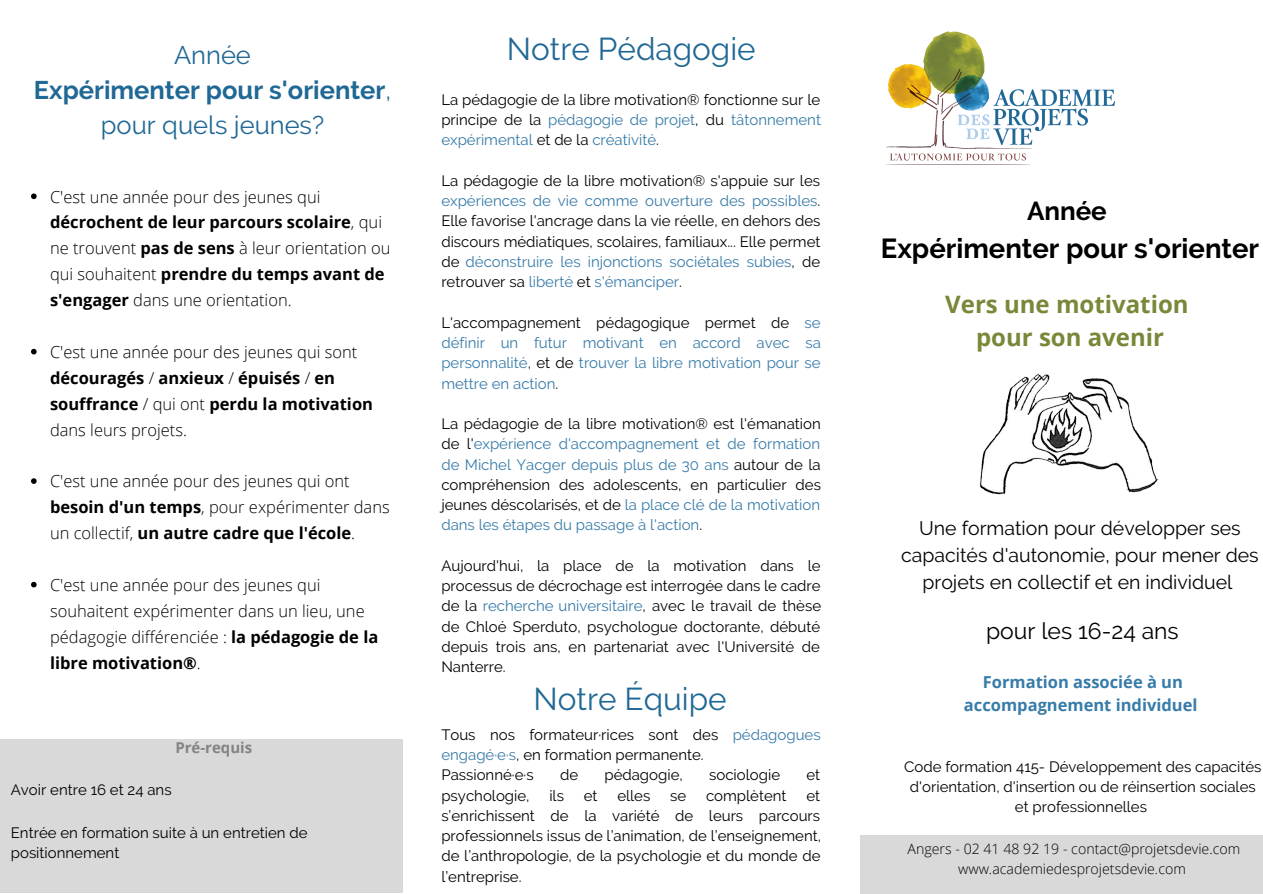
<style>
.page{position:relative;width:1263px;height:894px;background:#fff}
.page>*{position:absolute;margin:0;border:0;box-sizing:border-box;transform-origin:0 0}
.t1{font:31.5px "Raleway";color:#206895}
.t2{font:700 27.45px "Raleway";color:#000}
.t3{font:700 25.95px "Raleway";color:#000}
.t4{font:700 25.5px "Raleway";color:#206895}
.t5{font:25.5px "Raleway";color:#206895}
.t6{font:700 24px "Open Sans";color:#788839}
.t7{font:22.95px "Raleway";color:#000}
.t8{font:19.5px/27px "Raleway";color:#000;text-align:center}
.t9{font:300 16.5px/25.8px "Open Sans";color:#000}
.t10{font:700 16.5px/22.5px "Open Sans";color:#377ba8;text-align:center}
.t11{font:15px/20.2px "Raleway";color:#000;text-align:justify}
.t12{font:15px/20.2px "Raleway";color:#377ba8;text-align:justify}
.t13{font:700 15px "Open Sans";color:#838383}
.t14{font:300 14.25px "Open Sans";color:#000}
.s1{font-weight:400}
.s2{font-weight:700}
.s3{color:#377ba8}
.s4{color:#000}
</style>
<div class="page">
<img style="left:886px;top:31px;width:229px;height:130px">
<div style="left:0;top:739px;width:402px;height:153px;background:#d9d9d9"></div>
<div style="left:861px;top:835px;width:401px;height:58px;background:#d9d9d9"></div>
<img style="left:980px;top:374px;width:179px;height:121px">
<svg style="left:31px;top:193px;width:6px;height:6px"></svg>
<svg style="left:31px;top:349px;width:6px;height:5px"></svg>
<svg style="left:31px;top:478px;width:6px;height:6px"></svg>
<svg style="left:31px;top:581px;width:6px;height:6px"></svg>
<p class="t5" style="left:174px;top:40px;width:78px">Année</p>
<p class="t4" style="left:34px;top:75px;width:359px">Expérimenter pour s'orienter<span class="s1">,</span></p>
<p class="t5" style="left:101px;top:110px;width:225px">pour quels jeunes?</p>
<p class="t9" style="left:50px;top:183px;width:342px">C'est une année pour des jeunes qui <span class="s2">décrochent de leur parcours scolaire</span>, qui ne trouvent <span class="s2">pas de sens</span> à leur orientation ou qui souhaitent <span class="s2">prendre du temps avant de s'engager</span> dans une orientation.</p>
<p class="t9" style="left:50px;top:338px;width:324px">C'est une année pour des jeunes qui sont <span class="s2">découragés</span> / <span class="s2">anxieux</span> / <span class="s2">épuisés</span> / <span class="s2">en souffrance</span> / qui ont <span class="s2">perdu la motivation </span>dans leurs projets.</p>
<p class="t9" style="left:50px;top:468px;width:341px">C'est une année pour des jeunes qui ont <span class="s2">besoin d'un temps</span>, pour expérimenter dans un collectif, <span class="s2">un autre cadre que l'école</span>.</p>
<p class="t9" style="left:50px;top:571px;width:330px">C'est une année pour des jeunes qui souhaitent expérimenter dans un lieu, une pédagogie différenciée : <span class="s2">la pédagogie de la libre motivation®</span>.</p>
<p class="t1" style="left:507px;top:31px;width:250px">Notre Pédagogie</p>
<p class="t11" style="left:441px;top:89px;width:381px">La pédagogie de la libre motivation® fonctionne sur le principe de la <span class="s3">pédagogie de projet</span>, du <span class="s3">tâtonnement expérimental</span> et de la <span class="s3">créativité</span>.</p>
<p class="t11" style="left:441px;top:170px;width:381px">La pédagogie de la libre motivation® s'appuie sur les <span class="s3">expériences de vie comme ouverture des possibles</span>.<br>Elle favorise l'ancrage dans la vie réelle, en dehors des discours médiatiques, scolaires, familiaux... Elle permet de <span class="s3">déconstruire les injonctions sociétales subies</span>, de retrouver sa <span class="s3">liberté</span> et <span class="s3">s'émanciper</span>.</p>
<p class="t12" style="left:441px;top:312px;width:381px"><span class="s4">L'accompagnement pédagogique permet de</span> se définir un futur motivant en accord avec sa personnalité<span class="s4">, et de</span> trouver la libre motivation pour se mettre en action<span class="s4">.</span></p>
<p class="t11" style="left:441px;top:413px;width:381px">La pédagogie de la libre motivation® est l'émanation de l'<span class="s3">expérience d'accompagnement et de formation de Michel Yacger depuis plus de 30 ans</span> autour de la compréhension des adolescents, en particulier des jeunes déscolarisés, et de <span class="s3">la place clé de la motivation dans les étapes du passage à l'action</span>.</p>
<p class="t11" style="left:441px;top:555px;width:381px">Aujourd'hui, la place de la motivation dans le processus de décrochage est interrogée dans le cadre de la <span class="s3">recherche universitaire</span>, avec le travail de thèse de Chloé Sperduto, psychologue doctorante, débuté depuis trois ans, en partenariat avec l'Université de Nanterre.</p>
<p class="t1" style="left:533px;top:680px;width:195px">Notre Équipe</p>
<p class="t3" style="left:1027px;top:196px;width:81px">Année</p>
<p class="t2" style="left:881px;top:232px;width:380px">Expérimenter pour s'orienter</p>
<p class="t6" style="left:945px;top:287px;width:245px">Vers une motivation</p>
<p class="t6" style="left:976px;top:320px;width:189px">pour son avenir</p>
<p class="t8" style="left:901px;top:515px;width:359px">Une formation pour développer ses capacités d'autonomie, pour mener des projets en collectif et en individuel</p>
<p class="t7" style="left:986px;top:617px;width:194px">pour les 16-24 ans</p>
<p class="t10" style="left:964px;top:670px;width:235px">Formation associée à un accompagnement individuel</p>
<p class="t11" style="left:441px;top:724px;width:381px">Tous nos formateur·rices sont des <span class="s3">pédagogues engagé·e·s</span>, en formation permanente.</p>
<p class="t11" style="left:441px;top:764px;width:94px">Passionné·e·s</p>
<p class="t11" style="left:560px;top:764px;width:20px">de</p>
<p class="t11" style="left:604px;top:764px;width:80px">pédagogie,</p>
<p class="t11" style="left:709px;top:764px;width:72px">sociologie</p>
<p class="t11" style="left:806px;top:764px;width:15px">et</p>
<p class="t11" style="left:441px;top:785px;width:90px">psychologie,</p>
<p class="t11" style="left:549px;top:785px;width:16px">ils</p>
<p class="t11" style="left:584px;top:785px;width:15px">et</p>
<p class="t11" style="left:617px;top:785px;width:35px">elles</p>
<p class="t11" style="left:670px;top:785px;width:18px">se</p>
<p class="t11" style="left:706px;top:785px;width:82px">complètent</p>
<p class="t13" style="left:175px;top:737px;width:78px">Pré-requis</p>
<p class="t11" style="left:904px;top:756px;width:359px;text-align:center">Code formation 415- Développement des capacités d'orientation, d'insertion ou de réinsertion sociales et professionnelles</p>
<p class="t11" style="left:11px;top:779px;width:162px">Avoir entre 16 et 24 ans</p>
<p class="t11" style="left:11px;top:822px;width:298px">Entrée en formation suite à un entretien de</p>
<p class="t11" style="left:11px;top:842px;width:110px">positionnement</p>
<p class="t14" style="left:907px;top:839px;width:334px">Angers - 02 41 48 92 19 - contact@projetsdevie.com</p>
<p class="t14" style="left:958px;top:858px;width:229px">www.academiedesprojetsdevie.com</p>
<p class="t11" style="left:441px;top:785px;width:381px;text-indent:365px">et s’enrichissent de la variété de leurs parcours professionnels issus de l’animation, de l’enseignement, de l’anthropologie, de la psychologie et du monde de l’entreprise.</p>
</div>
